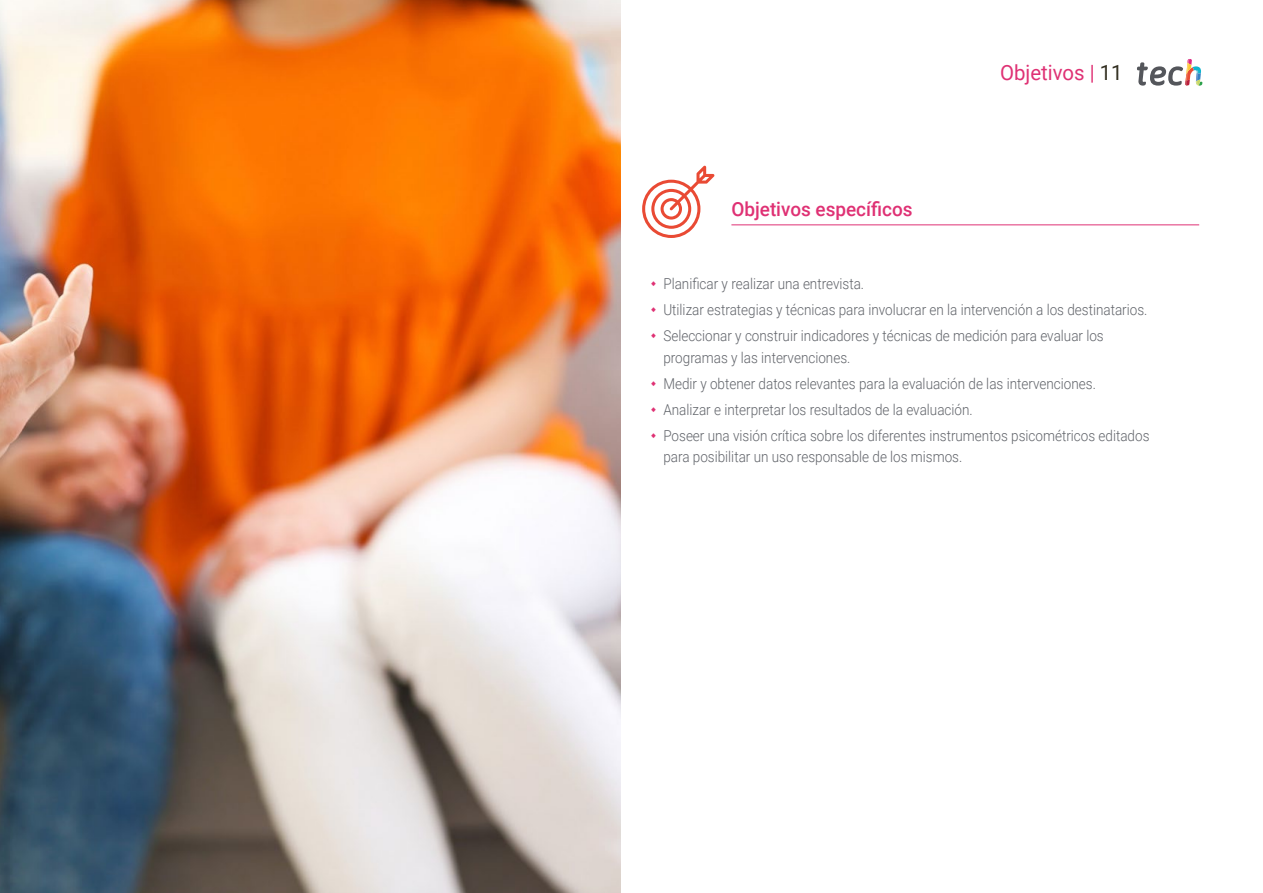
<style>
.page{position:relative;width:1263px;height:893px;background:#fff}
.page>*{position:absolute;margin:0;border:0;box-sizing:border-box;transform-origin:0 0}
.t1{font:21px "Roboto";color:#df3174}
.t2{font:500 19.5px "Roboto";color:#df3174}
.t3{font:300 15px/26px "Roboto";color:#61646a;scale:.9 1}
.s1{color:#312e20}
</style>
<div class="page">
<hr style="left:731px;top:224px;width:468px;height:1px;background:#df3174">
<svg style="left:642px;top:166px;width:72px;height:72px"></svg>
<img style="left:0;top:0;width:621px;height:893px">
<svg style="left:1137px;top:59px;width:65px;height:27px"></svg>
<h2 class="t2" style="left:731px;top:196px;width:183px">Objetivos específicos</h2>
<h1 class="t1" style="left:1000px;top:57px;width:124px">Objetivos | <span class="s1">11</span></h1>
<p class="t3" style="left:663px;top:270px;width:539px">Planificar y realizar una entrevista.<br>Utilizar estrategias y técnicas para involucrar en la intervención a los destinatarios.<br>Seleccionar y construir indicadores y técnicas de medición para evaluar los</p>
<p class="t3" style="left:663px;top:344px;width:542px">programas y las intervenciones.<br>Medir y obtener datos relevantes para la evaluación de las intervenciones.<br>Analizar e interpretar los resultados de la evaluación.<br>Poseer una visión crítica sobre los diferentes instrumentos psicométricos editados</p>
<p class="t3" style="left:663px;top:443px;width:334px">para posibilitar un uso responsable de los mismos.</p>
</div>
